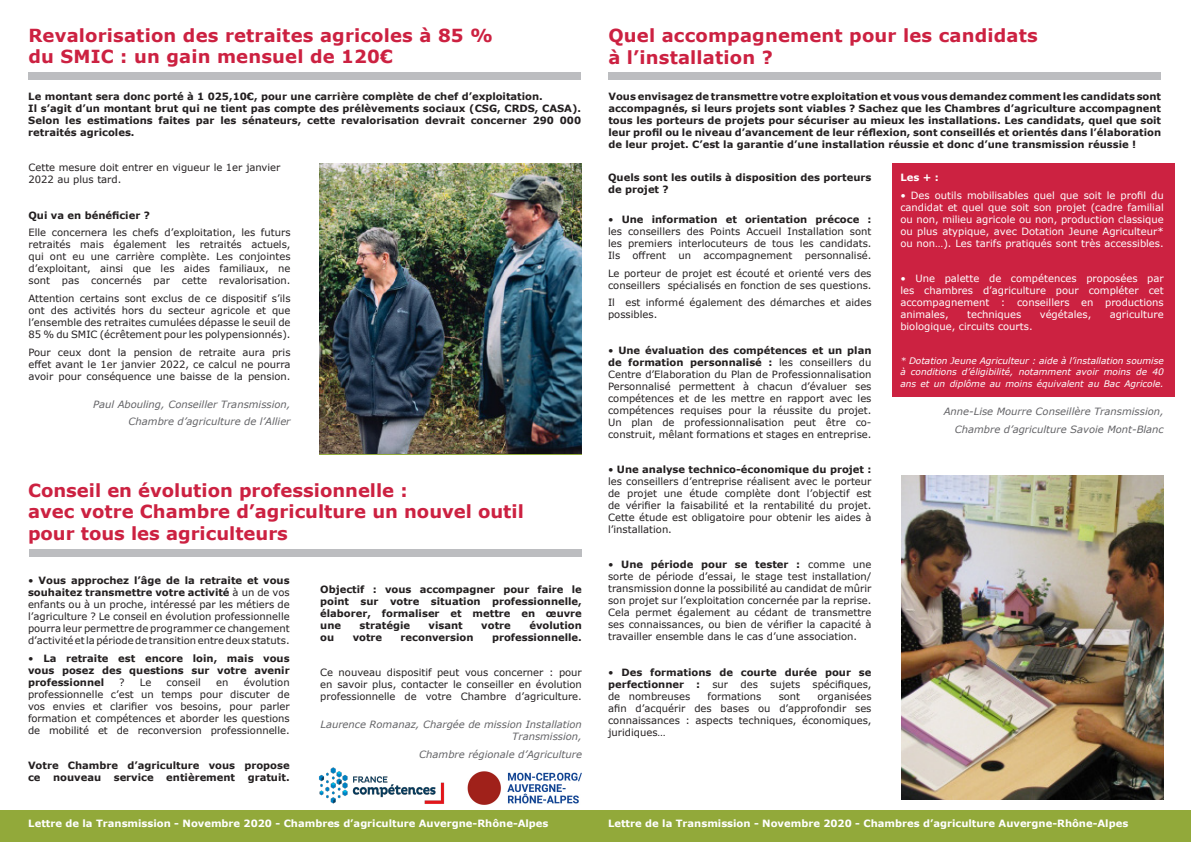
<style>
.page{position:relative;width:1191px;height:842px;background:#fff}
.page>*{position:absolute;margin:0;border:0;box-sizing:border-box;transform-origin:0 0}
.titre_1{font:700 18px "Verdana";letter-spacing:.01em;color:#cc2141}
.signature_article{font:10px/12px "Verdana";color:#231f20;text-align:justify}
.chapeau{font:700 10px/12px "Verdana";color:#231f20;text-align:justify}
.signature_article-2{font:700 10px/12px "Verdana";color:#231f20;text-align:justify}
.signature_article-3{font:10px/12px "Verdana";color:#fff;text-align:justify}
.signature_article-4{font:italic 10px/12px "Verdana";color:#636366;text-align:right}
.signature_article-5{font:700 10px "Verdana";color:#fff}
.signature_article-6{font:italic 9px/10.8px "Verdana";color:#fff}
.s1{font-weight:700}
.s2{font-weight:400}
</style>
<div class="page">
<div style="left:28px;top:72px;width:553px;height:7px;background:#bcbdc0"></div>
<div style="left:29px;top:550px;width:553px;height:7px;background:#bcbdc0"></div>
<img style="left:319px;top:163px;width:262px;height:290px">
<div style="left:608px;top:73px;width:553px;height:7px;background:#bcbdc0"></div>
<div style="left:0;top:810px;width:1191px;height:32px;background:#92a93a"></div>
<img style="left:467px;top:771px;width:115px;height:34px">
<img style="left:319px;top:767px;width:126px;height:37px">
<div style="left:892px;top:164px;width:283px;height:233px;background:#cc2241"></div>
<img style="left:901px;top:475px;width:262px;height:324px">
<p class="titre_1" style="left:28px;top:23px;width:466px">Revalorisation des retraites agricoles à 85 %</p>
<p class="titre_1" style="left:28px;top:44px;width:366px">du SMIC : un gain mensuel de 120€</p>
<p class="chapeau" style="left:28px;top:90px;width:516px">Le montant sera donc porté à 1 025,10€, pour une carrière complète de chef d’exploitation.</p>
<p class="chapeau" style="left:28px;top:102px;width:554px">Il s’agit d’un montant brut qui ne tient pas compte des prélèvements sociaux (CSG, CRDS, CASA).<br>Selon les estimations faites par les sénateurs, cette revalorisation devrait concerner 290 000 retraités agricoles.</p>
<p class="signature_article" style="left:28px;top:161px;width:253px">Cette mesure doit entrer en vigueur le 1er janvier<br>2022 au plus tard.</p>
<p class="chapeau" style="left:28px;top:209px;width:123px">Qui va en bénéficier ?</p>
<p class="signature_article" style="left:28px;top:227px;width:263px">Elle concernera les chefs d’exploitation, les futurs retraités mais également les retraités actuels, qui ont eu une carrière complète. Les conjointes d’exploitant, ainsi que les aides familiaux, ne sont pas concernés par cette revalorisation.</p>
<p class="signature_article" style="left:28px;top:292px;width:263px">Attention certains sont exclus de ce dispositif s’ils ont des activités hors du secteur agricole et que l’ensemble des retraites cumulées dépasse le seuil de 85 % du SMIC (écrêtement pour les polypensionnés).</p>
<p class="signature_article" style="left:28px;top:346px;width:263px">Pour ceux dont la pension de retraite aura pris effet avant le 1er janvier 2022, ce calcul ne pourra avoir pour conséquence une baisse de la pension.</p>
<p class="signature_article-4" style="left:93px;top:398px;width:199px">Paul Abouling, Conseiller Transmission,</p>
<p class="signature_article-4" style="left:129px;top:416px;width:163px">Chambre d’agriculture de l’Allier</p>
<p class="titre_1" style="left:28px;top:477px;width:381px">Conseil en évolution professionnelle :</p>
<p class="titre_1" style="left:28px;top:499px;width:497px">avec votre Chambre d’agriculture un nouvel outil</p>
<p class="titre_1" style="left:28px;top:521px;width:261px">pour tous les agriculteurs</p>
<p class="signature_article" style="left:28px;top:574px;width:263px">• <span class="s1">Vous approchez l’âge de la retraite et vous souhaitez transmettre votre activité</span> à un de vos enfants ou à un proche, intéressé par les métiers de l’agriculture ? Le conseil en évolution professionnelle pourra leur permettre de programmer ce changement d’activité et la période de transition entre deux statuts.</p>
<p class="signature_article-2" style="left:28px;top:652px;width:263px"><span class="s2">•</span> La retraite est encore loin, mais vous vous posez des questions sur votre avenir professionnel</p>
<p class="signature_article" style="left:28px;top:676px;width:263px;text-indent:216px">évolution professionnelle c’est un temps pour discuter de vos envies et clarifier vos besoins, pour parler formation et compétences et aborder les questions de mobilité et de reconversion professionnelle.</p>
<p class="signature_article-2" style="left:28px;top:759px;width:263px">Votre Chambre d’agriculture vous propose ce</p>
<p class="signature_article" style="left:119px;top:676px;width:7px">?</p>
<p class="signature_article" style="left:140px;top:676px;width:13px">Le</p>
<p class="signature_article" style="left:167px;top:676px;width:36px">conseil</p>
<p class="signature_article" style="left:216px;top:676px;width:14px">en</p>
<p class="signature_article-2" style="left:53px;top:771px;width:50px">nouveau</p>
<p class="signature_article-2" style="left:114px;top:771px;width:41px">service</p>
<p class="signature_article-2" style="left:166px;top:771px;width:70px">entièrement</p>
<p class="signature_article-2" style="left:248px;top:771px;width:43px">gratuit.</p>
<p class="signature_article-2" style="left:320px;top:583px;width:263px">Objectif : vous accompagner pour faire le point sur votre situation professionnelle, élaborer, formaliser et mettre en œuvre une</p>
<p class="signature_article-2" style="left:360px;top:619px;width:52px">stratégie</p>
<p class="signature_article-2" style="left:428px;top:619px;width:36px">visant</p>
<p class="signature_article-2" style="left:481px;top:619px;width:31px">votre</p>
<p class="signature_article-2" style="left:529px;top:619px;width:54px">évolution</p>
<p class="signature_article-2" style="left:320px;top:631px;width:15px">ou</p>
<p class="signature_article-2" style="left:353px;top:631px;width:31px">votre</p>
<p class="signature_article-2" style="left:401px;top:631px;width:74px">reconversion</p>
<p class="signature_article-2" style="left:492px;top:631px;width:91px">professionnelle.</p>
<p class="signature_article" style="left:320px;top:667px;width:263px">Ce nouveau dispositif peut vous concerner : pour en savoir plus, contacter le conseiller en évolution professionnelle de votre Chambre d’agriculture.</p>
<p class="signature_article-4" style="left:320px;top:719px;width:263px">Laurence Romanaz, Chargée de mission Installation<br>Transmission,</p>
<p class="signature_article-4" style="left:419px;top:748px;width:164px">Chambre régionale d’Agriculture</p>
<p class="titre_1" style="left:608px;top:23px;width:431px">Quel accompagnement pour les candidats</p>
<p class="titre_1" style="left:608px;top:44px;width:166px">à l’installation ?</p>
<p class="chapeau" style="left:608px;top:90px;width:554px">Vous envisagez de transmettre votre exploitation et vous vous demandez comment les candidats sont accompagnés, si leurs projets sont viables ? Sachez que les Chambres d’agriculture accompagnent tous les porteurs de projets pour sécuriser au mieux les installations. Les candidats, quel que soit leur profil ou le niveau d’avancement de leur réflexion, sont conseillés et orientés dans l’élaboration de leur projet. C’est la garantie d’une installation réussie et donc d’une transmission réussie !</p>
<p class="chapeau" style="left:608px;top:171px;width:265px">Quels sont les outils à disposition des porteurs de projet ?</p>
<p class="signature_article" style="left:608px;top:213px;width:265px">• <span class="s1">Une information et orientation précoce : </span>les conseillers des Points Accueil Installation sont les premiers interlocuteurs de tous les candidats.<br>Ils offrent un accompagnement personnalisé.</p>
<p class="signature_article" style="left:608px;top:267px;width:265px">Le porteur de projet est écouté et orienté vers des conseillers spécialisés en fonction de ses questions.</p>
<p class="signature_article" style="left:608px;top:296px;width:265px">Il est informé également des démarches et aides possibles.</p>
<p class="signature_article" style="left:608px;top:344px;width:265px">• <span class="s1">Une évaluation des compétences et un plan de formation personnalisé :</span> les conseillers du Centre d’Elaboration du Plan de Professionnalisation Personnalisé permettent à chacun d’évaluer ses compétences et de les mettre en rapport avec les compétences requises pour la réussite du projet.<br>Un plan de professionnalisation peut être co&shy;construit, mêlant formations et stages en entreprise.</p>
<p class="signature_article" style="left:608px;top:463px;width:265px">• <span class="s1">Une analyse technico-économique du projet : </span>les conseillers d’entreprise réalisent avec le porteur de projet une étude complète dont l’objectif est de vérifier la faisabilité et la rentabilité du projet.<br>Cette étude est obligatoire pour obtenir les aides à l’installation.</p>
<p class="signature_article" style="left:608px;top:558px;width:265px">• <span class="s1">Une période pour se tester :</span> comme une sorte de période d’essai, le stage test installation/ transmission donne la possibilité au candidat de mûrir son projet sur l’exploitation concernée par la reprise.<br>Cela permet également au cédant de transmettre ses connaissances, ou bien de vérifier la capacité à travailler ensemble dans le cas d’une association.</p>
<p class="signature_article-2" style="left:608px;top:666px;width:265px"><span class="s2">•</span> Des formations de courte durée pour se perfectionner : <span class="s2">sur des sujets spécifiques, de nombreuses</span></p>
<p class="signature_article" style="left:608px;top:690px;width:265px;text-indent:209px">organisées afin d’acquérir des bases ou d’approfondir ses connaissances : aspects techniques, économiques, juridiques…</p>
<p class="signature_article" style="left:707px;top:690px;width:55px">formations</p>
<p class="signature_article" style="left:778px;top:690px;width:23px">sont</p>
<p class="signature_article-5" style="left:900px;top:170px;width:40px">Les + :</p>
<p class="signature_article-3" style="left:900px;top:189px;width:265px">• Des outils mobilisables quel que soit le profil du candidat et quel que soit son projet (cadre familial ou non, milieu agricole ou non, production classique ou plus atypique, avec Dotation Jeune Agriculteur* ou non…). Les tarifs pratiqués sont très accessibles.</p>
<p class="signature_article-3" style="left:900px;top:272px;width:265px">• Une palette de compétences proposées par les chambres d’agriculture pour compléter cet accompagnement : conseillers en productions animales,</p>
<p class="signature_article-3" style="left:967px;top:308px;width:56px">techniques</p>
<p class="signature_article-3" style="left:1039px;top:308px;width:53px">végétales,</p>
<p class="signature_article-3" style="left:1109px;top:308px;width:56px">agriculture</p>
<p class="signature_article-3" style="left:900px;top:320px;width:134px">biologique, circuits courts.</p>
<p class="signature_article-6" style="left:900px;top:356px;width:265px">* Dotation Jeune Agriculteur : aide à l’installation soumise à conditions d’éligibilité, notamment avoir moins de 40</p>
<p class="signature_article-6" style="left:900px;top:378px;width:265px">ans et un diplôme au moins équivalent au Bac Agricole.</p>
<p class="signature_article-4" style="left:943px;top:405px;width:221px">Anne-Lise Mourre Conseillère Transmission,</p>
<p class="signature_article-4" style="left:954px;top:423px;width:210px">Chambre d’agriculture Savoie Mont-Blanc</p>
<p class="signature_article-5" style="left:28px;top:816px;width:522px">Lettre de la Transmission - Novembre 2020 - Chambres d’agriculture Auvergne-Rhône-Alpes</p>
<p class="signature_article-5" style="left:608px;top:816px;width:522px">Lettre de la Transmission - Novembre 2020 - Chambres d’agriculture Auvergne-Rhône-Alpes</p>
</div>
